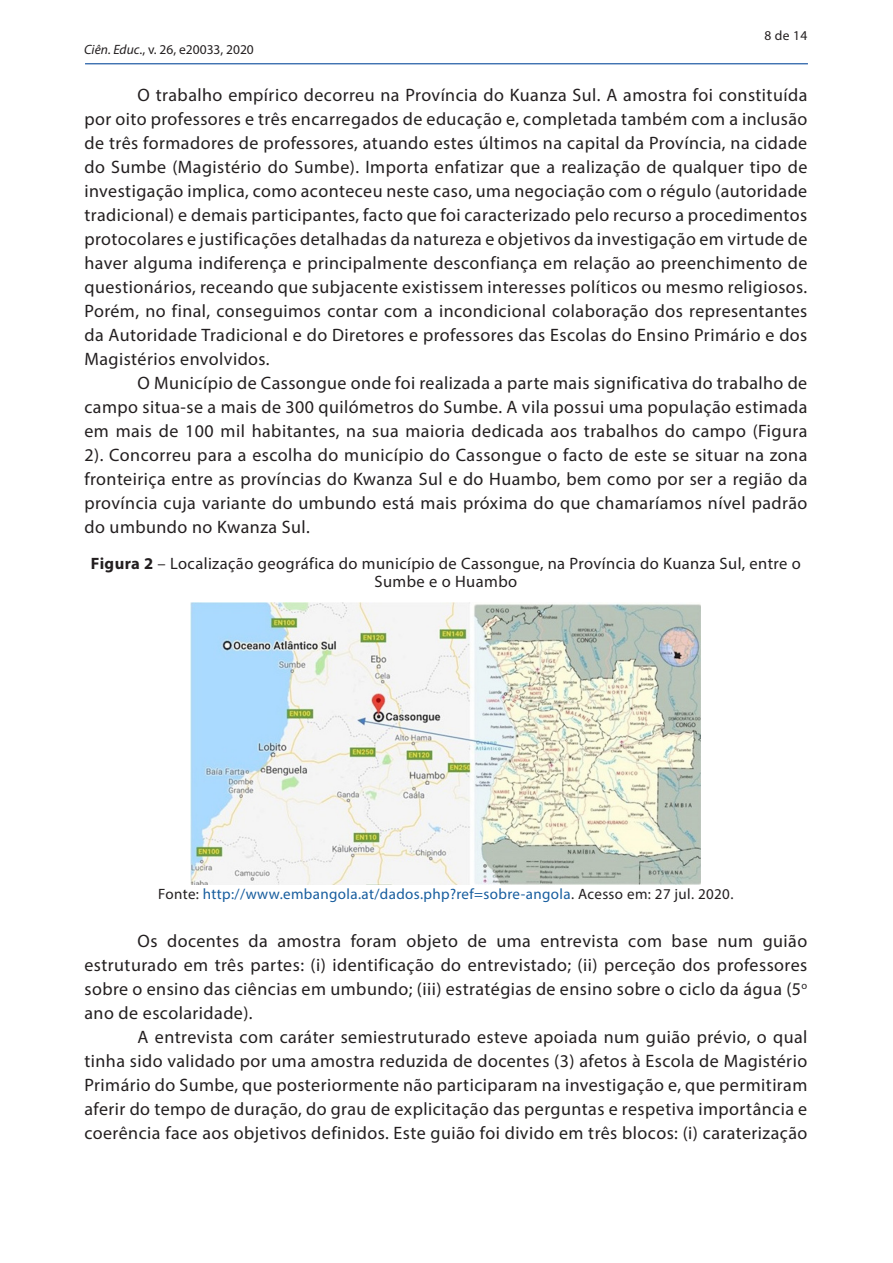
<style>
.page{position:relative;width:893px;height:1263px;background:#fff}
.page>*{position:absolute;margin:0;border:0;box-sizing:border-box;transform-origin:0 0}
.t1{font:18px/24px "Myriad Pro";letter-spacing:.025em;color:#231f20;text-align:justify}
.t2{font:16.5px/18px "Myriad Pro";letter-spacing:.025em;color:#231f20;text-align:center}
.t3{font:15px "Myriad Pro";letter-spacing:.025em;color:#175d9e}
.t4{font:13.5px "Myriad Pro";color:#231f20}
.s1{font-style:italic}
.s2{font-weight:700}
.s3{color:#231f20}
</style>
<div class="page">
<img style="left:191px;top:602px;width:510px;height:283px">
<hr style="left:85px;top:63px;width:723px;height:1px;background:#0d4d9d">
<p class="t4" style="left:84px;top:41px;width:171px"><span class="s1">Ciên. Educ</span>., v. 26, e20033, 2020</p>
<p class="t4" style="left:764px;top:27px;width:44px">8 de 14</p>
<p class="t1" style="left:84px;top:83px;width:724px;text-indent:53px">O trabalho empírico decorreu na Província do Kuanza Sul. A amostra foi constituída por oito professores e três encarregados de educação e, completada também com a inclusão de três formadores de professores, atuando estes últimos na capital da Província, na cidade do Sumbe (Magistério do Sumbe). Importa enfatizar que a realização de qualquer tipo de investigação implica, como aconteceu neste caso, uma negociação com o régulo (autoridade tradicional) e demais participantes, facto que foi caracterizado pelo recurso a procedimentos protocolares e justificações detalhadas da natureza e objetivos da investigação em virtude de haver alguma indiferença e principalmente desconfiança em relação ao preenchimento de questionários, receando que subjacente existissem interesses políticos ou mesmo religiosos.<br>Porém, no final, conseguimos contar com a incondicional colaboração dos representantes da Autoridade Tradicional e do Diretores e professores das Escolas do Ensino Primário e dos Magistérios envolvidos.</p>
<p class="t1" style="left:84px;top:371px;width:724px;text-indent:53px">O Município de Cassongue onde foi realizada a parte mais significativa do trabalho de campo situa-se a mais de 300 quilómetros do Sumbe. A vila possui uma população estimada em mais de 100 mil habitantes, na sua maioria dedicada aos trabalhos do campo (Figura 2). Concorreu para a escolha do município do Cassongue o facto de este se situar na zona fronteiriça entre as províncias do Kwanza Sul e do Huambo, bem como por ser a região da província cuja variante do umbundo está mais próxima do que chamaríamos nível padrão do umbundo no Kwanza Sul.</p>
<p class="t2" style="left:91px;top:554px;width:711px"><span class="s2">Figura 2</span> – Localização geográfica do município de Cassongue, na Província do Kuanza Sul, entre o<br>Sumbe e o Huambo</p>
<p class="t3" style="left:158px;top:885px;width:577px"><span class="s3">Fonte:</span> http://www.embangola.at/dados.php?ref=sobre-angola<span class="s3">. Acesso em: 27 jul. 2020.</span></p>
<p class="t1" style="left:84px;top:929px;width:724px;text-indent:53px">Os docentes da amostra foram objeto de uma entrevista com base num guião estruturado em três partes: (i) identificação do entrevistado; (ii) perceção dos professores sobre o ensino das ciências em umbundo; (iii) estratégias de ensino sobre o ciclo da água (5<sup>o </sup>ano de escolaridade).</p>
<p class="t1" style="left:84px;top:1025px;width:724px;text-indent:53px">A entrevista com caráter semiestruturado esteve apoiada num guião prévio, o qual tinha sido validado por uma amostra reduzida de docentes (3) afetos à Escola de Magistério Primário do Sumbe, que posteriormente não participaram na investigação e, que permitiram aferir do tempo de duração, do grau de explicitação das perguntas e respetiva importância e coerência face aos objetivos definidos. Este guião foi divido em três blocos: (i) caraterização</p>
</div>
